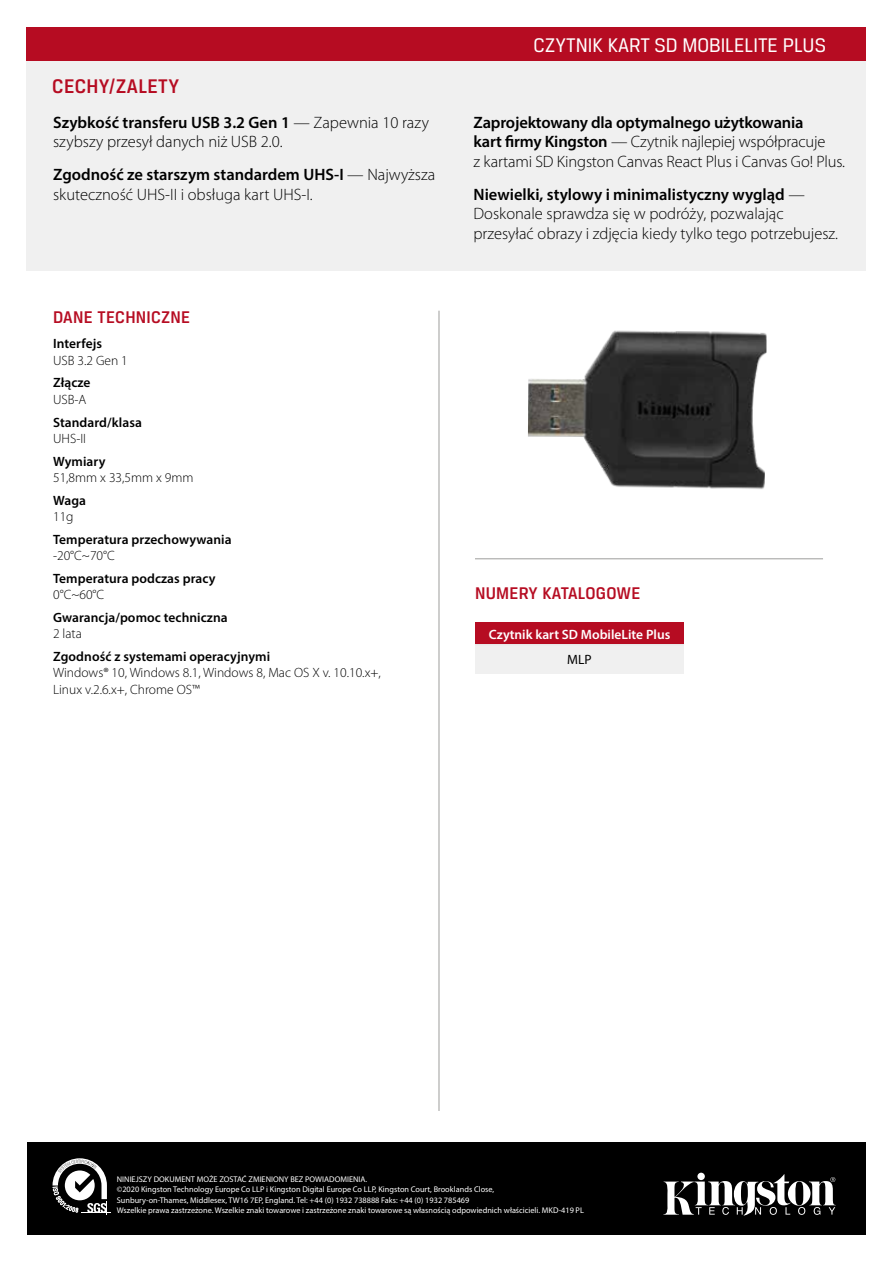
<style>
.page{position:relative;width:893px;height:1263px;background:#fff}
.page>*{position:absolute;margin:0;border:0;box-sizing:border-box;transform-origin:0 0}
.t1{font:21px "Breuer Text";color:#fff}
.t2{font:500 21px "Breuer Text";letter-spacing:.015em;color:#b60c22}
.t3{font:500 18px "Breuer Text";letter-spacing:.015em;color:#b60c22}
.t4{font:300 16.5px/19.5px "Myriad Pro";color:#000}
.t5{font:600 13.5px "Myriad Pro";letter-spacing:.005em;color:#000}
.t6{font:300 13.5px/16.5px "Myriad Pro";color:#000}
.t7{font:600 13.5px "Myriad Pro";color:#fff}
.t8{font:13.5px "Myriad Pro";color:#000}
.t9{font:8.25px/10.5px "Myriad Pro";color:#fff}
.s1{font-weight:600}
</style>
<div class="page">
<div style="left:27px;top:27px;width:839px;height:36px;background:#b60c22"></div>
<div style="left:27px;top:61px;width:839px;height:210px;background:#f0f0f0"></div>
<div style="left:27px;top:1142px;width:839px;height:93px;background:#000"></div>
<svg style="left:663px;top:1174px;width:173px;height:42px"></svg>
<svg style="left:53px;top:1158px;width:57px;height:57px"></svg>
<hr style="left:438px;top:311px;width:2px;height:800px;background:#a8a8a7">
<hr style="left:475px;top:558px;width:348px;height:1px;background:#a8a8a7">
<img style="left:528px;top:330px;width:239px;height:159px">
<div style="left:475px;top:623px;width:209px;height:22px;background:#b60c22"></div>
<div style="left:475px;top:645px;width:209px;height:29px;background:#f0f0f0"></div>
<hr style="left:475px;top:644px;width:209px;height:1px;background:#e5e5e5">
<p class="t2" style="left:52px;top:75px;width:129px">CECHY/ZALETY</p>
<p class="t4" style="left:53px;top:112px;width:377px"><span class="s1">Szybkość transferu USB 3.2 Gen 1</span> — Zapewnia 10 razy szybszy przesył danych niż USB 2.0.</p>
<p class="t4" style="left:53px;top:165px;width:384px"><span class="s1">Zgodność ze starszym standardem UHS-I</span> — Najwyższa skuteczność UHS-II i obsługa kart UHS-I.</p>
<p class="t3" style="left:53px;top:307px;width:139px">DANE TECHNICZNE</p>
<p class="t5" style="left:53px;top:335px;width:51px">Interfejs</p>
<p class="t6" style="left:53px;top:352px;width:76px">USB 3.2 Gen 1</p>
<p class="t5" style="left:53px;top:374px;width:39px">Złącze</p>
<p class="t6" style="left:53px;top:391px;width:35px">USB-A</p>
<p class="t5" style="left:53px;top:413px;width:90px">Standard/klasa</p>
<p class="t6" style="left:53px;top:430px;width:34px">UHS-II</p>
<p class="t5" style="left:53px;top:452px;width:54px">Wymiary</p>
<p class="t6" style="left:53px;top:469px;width:142px">51,8mm x 33,5mm x 9mm</p>
<p class="t5" style="left:53px;top:491px;width:34px">Waga</p>
<p class="t6" style="left:53px;top:508px;width:22px">11g</p>
<p class="t5" style="left:53px;top:530px;width:180px">Temperatura przechowywania</p>
<p class="t6" style="left:53px;top:547px;width:63px">-20°C~70°C</p>
<p class="t5" style="left:53px;top:569px;width:164px">Temperatura podczas pracy</p>
<p class="t6" style="left:53px;top:586px;width:53px">0°C~60°C</p>
<p class="t5" style="left:53px;top:608px;width:176px">Gwarancja/pomoc techniczna</p>
<p class="t6" style="left:53px;top:625px;width:30px">2 lata</p>
<p class="t5" style="left:53px;top:647px;width:219px">Zgodność z systemami operacyjnymi</p>
<p class="t6" style="left:53px;top:664px;width:329px">Windows® 10, Windows 8.1, Windows 8, Mac OS X v. 10.10.x+,<br>Linux v.2.6.x+, Chrome OS™</p>
<p class="t1" style="left:534px;top:34px;width:294px">CZYTNIK KART SD MOBILELITE PLUS</p>
<p class="t4" style="left:473px;top:112px;width:373px"><span class="s1">Zaprojektowany dla optymalnego użytkowania<br>kart firmy Kingston</span> — Czytnik najlepiej współpracuje<br>z kartami SD Kingston Canvas React Plus i Canvas Go! Plus.</p>
<p class="t4" style="left:473px;top:184px;width:366px"><span class="s1">Niewielki, stylowy i minimalistyczny wygląd</span> —<br>Doskonale sprawdza się w podróży, pozwalając przesyłać obrazy i zdjęcia kiedy tylko tego potrzebujesz.</p>
<p class="t3" style="left:475px;top:583px;width:167px">NUMERY KATALOGOWE</p>
<p class="t7" style="left:489px;top:626px;width:183px">Czytnik kart SD MobileLite Plus</p>
<p class="t8" style="left:567px;top:651px;width:26px">MLP</p>
<p class="t9" style="left:117px;top:1173px;width:469px">NINIEJSZY DOKUMENT MOŻE ZOSTAĆ ZMIENIONY BEZ POWIADOMIENIA.<br>©2020 Kingston Technology Europe Co LLP i Kingston Digital Europe Co LLP, Kingston Court, Brooklands Close,<br>Sunbury-on-Thames, Middlesex, TW16 7EP, England. Tel: +44 (0) 1932 738888 Faks: +44 (0) 1932 785469<br>Wszelkie prawa zastrzeżone. Wszelkie znaki towarowe i zastrzeżone znaki towarowe są własnością odpowiednich właścicieli. MKD-419 PL</p>
</div>
